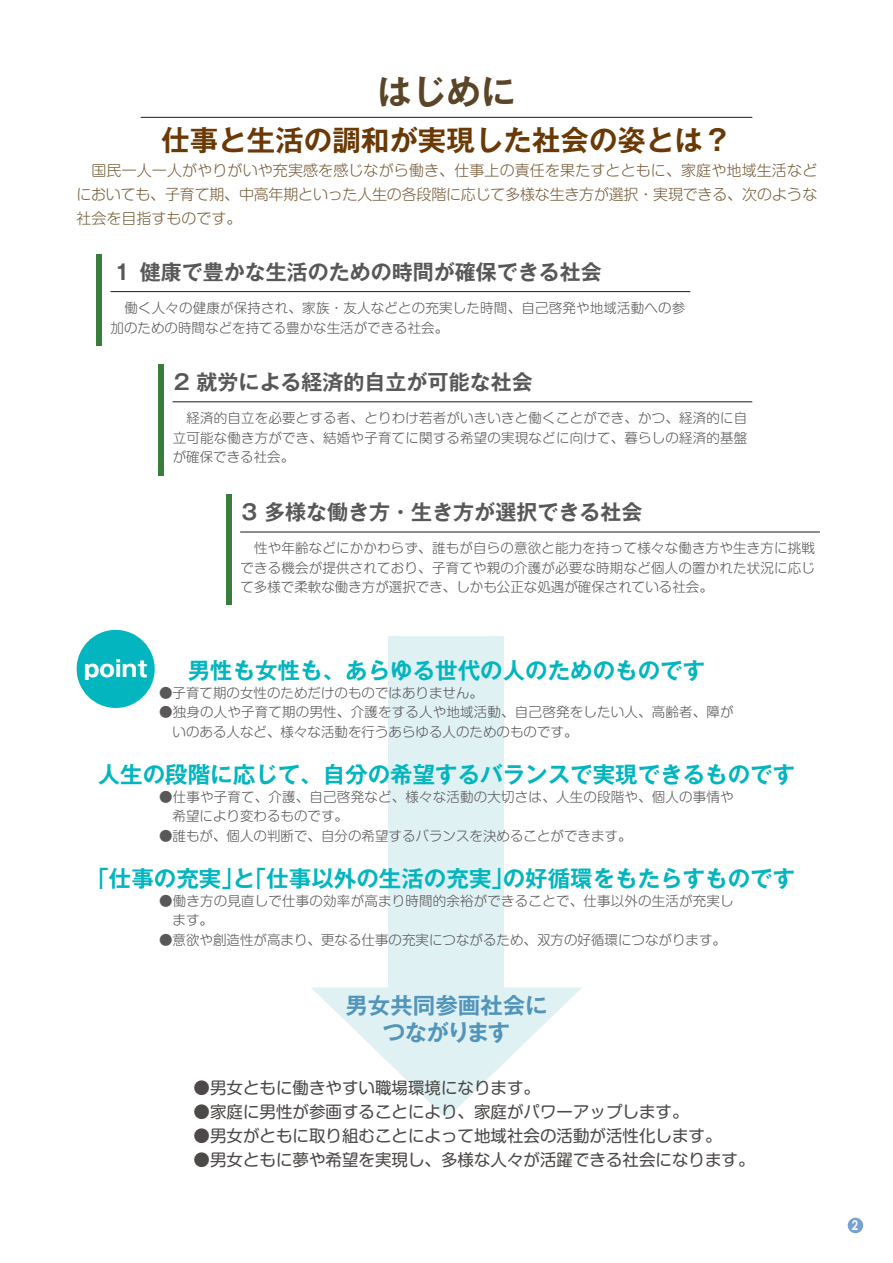
<style>
.page{position:relative;width:893px;height:1263px;background:#fff}
.page>*{position:absolute;margin:0;border:0;box-sizing:border-box;transform-origin:0 0}
.t1{font:700 34.65px "Gothic MB101 Pro De";color:#5a4528}
.t2{font:700 28.5px "Gothic MB101 Pro De";color:#6a3906}
.t3{font:700 22.5px "Gothic MB101 Pro De";color:#02b5be}
.t4{font:700 22.5px/27px "Gothic MB101 Pro De";color:#5295ba;text-align:center}
.t5{font:700 22.5px "Gothic MB101 Pro";color:#fff}
.t6{font:700 21px "Gothic MB101 Pro De";color:#595757}
.t7{font:16.5px "Shin M Go Pro";color:#4c4948}
.t8{font:300 15px/24px "Shin M Go Pro";letter-spacing:-.015em;color:#785e3b;text-align:justify}
.t9{font:300 13.5px/19.5px "Shin M Go Pro";color:#595757}
.t10{font:700 13.5px "Century Gothic";color:#fff;scale:.85 1}
</style>
<div class="page">
<div style="left:848px;top:1218px;width:15px;height:15px;background:#78a0d4;border-radius:50%"></div>
<svg style="left:311px;top:987px;width:271px;height:132px"></svg>
<div style="left:389px;top:636px;width:115px;height:383px;background:#e0f1f4"></div>
<hr style="left:141px;top:117px;width:611px;height:1px;background:#221815">
<div style="left:77px;top:630px;width:78px;height:78px;background:#02b5be;border-radius:50%"></div>
<div style="left:96px;top:254px;width:6px;height:92px;background:#387d39"></div>
<hr style="left:110px;top:291px;width:580px;height:1px;background:#221815">
<div style="left:158px;top:364px;width:6px;height:112px;background:#387d39"></div>
<hr style="left:173px;top:402px;width:579px;height:1px;background:#221815">
<div style="left:226px;top:494px;width:5px;height:111px;background:#387d39"></div>
<hr style="left:240px;top:532px;width:580px;height:1px;background:#221815">
<h1 class="t1" style="left:377px;top:63px;width:140px">はじめに</h1>
<h2 class="t2" style="left:161px;top:116px;width:571px">仕事と生活の調和が実現した社会の姿とは？</h2>
<p class="t8" style="left:76px;top:157px;width:742px">　国民一人一人がやりがいや充実感を感じながら働き、仕事上の責任を果たすとともに、家庭や地域生活などにおいても、子育て期、中高年期といった人生の各段階に応じて多様な生き方が選択・実現できる、次のような社会を目指すものです。</p>
<h3 class="t6" style="left:112px;top:255px;width:491px">１ 健康で豊かな生活のための時間が確保できる社会</h3>
<p class="t9" style="left:111px;top:297px;width:576px">　働く人々の健康が保持され、家族・友人などとの充実した時間、自己啓発や地域活動への参加のための時間などを持てる豊かな生活ができる社会。</p>
<h3 class="t6" style="left:174px;top:365px;width:360px">2 就労による経済的自立が可能な社会</h3>
<p class="t9" style="left:173px;top:407px;width:576px;text-align:justify">　経済的自立を必要とする者、とりわけ若者がいきいきと働くことができ、かつ、経済的に自立可能な働き方ができ、結婚や子育てに関する希望の実現などに向けて、暮らしの経済的基盤が確保できる社会。</p>
<h3 class="t6" style="left:241px;top:495px;width:402px">3 多様な働き方・生き方が選択できる社会</h3>
<p class="t9" style="left:240px;top:537px;width:576px;text-align:justify">　性や年齢などにかかわらず、誰もが自らの意欲と能力を持って様々な働き方や生き方に挑戦できる機会が提供されており、子育てや親の介護が必要な時期など個人の置かれた状況に応じて多様で柔軟な働き方が選択でき、しかも公正な処遇が確保されている社会。</p>
<h3 class="t5" style="left:84px;top:650px;width:65px">point</h3>
<h3 class="t3" style="left:188px;top:652px;width:519px">男性も女性も、あらゆる世代の人のためのものです</h3>
<p class="t9" style="left:159px;top:681px;width:326px">●子育て期の女性のためだけのものではありません。</p>
<p class="t9" style="left:173px;top:701px;width:563px;text-indent:-14px">●独身の人や子育て期の男性、介護をする人や地域活動、自己啓発をしたい人、高齢者、障がいのある人など、様々な活動を行うあらゆる人のためのものです。</p>
<h3 class="t3" style="left:98px;top:756px;width:699px">人生の段階に応じて、自分の希望するバランスで実現できるものです</h3>
<p class="t9" style="left:173px;top:785px;width:563px;text-indent:-14px">●仕事や子育て、介護、自己啓発など、様々な活動の大切さは、人生の段階や、個人の事情や希望により変わるものです。</p>
<p class="t9" style="left:159px;top:824px;width:474px">●誰もが、個人の判断で、自分の希望するバランスを決めることができます。</p>
<h3 class="t3" style="left:86px;top:860px;width:710px">「仕事の充実」と「仕事以外の生活の充実」の好循環をもたらすものです</h3>
<p class="t9" style="left:173px;top:889px;width:563px;text-indent:-14px">●働き方の見直しで仕事の効率が高まり時間的余裕ができることで、仕事以外の生活が充実します。</p>
<p class="t9" style="left:159px;top:928px;width:569px">●意欲や創造性が高まり、更なる仕事の充実につながるため、双方の好循環につながります。</p>
<h3 class="t4" style="left:345px;top:989px;width:204px">男女共同参画社会につながります</h3>
<p class="t7" style="left:194px;top:1074px;width:348px">●男女ともに働きやすい職場環境になります。</p>
<p class="t7" style="left:194px;top:1098px;width:497px">●家庭に男性が参画することにより、家庭がパワーアップします。</p>
<p class="t7" style="left:194px;top:1122px;width:530px">●男女がともに取り組むことによって地域社会の活動が活性化します。</p>
<p class="t7" style="left:194px;top:1146px;width:563px">●男女ともに夢や希望を実現し、多様な人々が活躍できる社会になります。</p>
<p class="t10" style="left:852px;top:1215px;width:9px">2</p>
</div>
